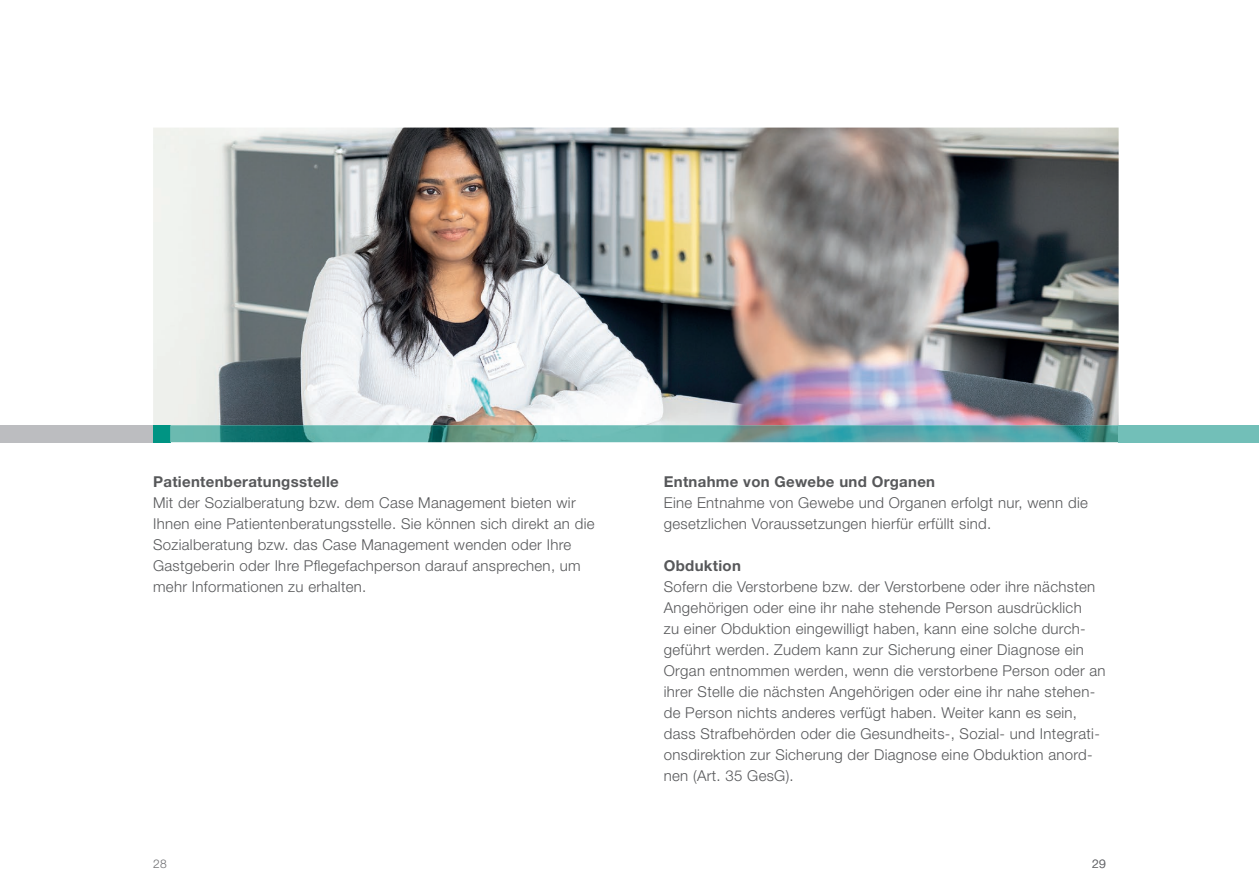
<style>
.page{position:relative;width:1259px;height:893px;background:#fff}
.page>*{position:absolute;margin:0;border:0;box-sizing:border-box;transform-origin:0 0}
.t1{font:300 15px/21px "Helvetica Neue LT Std";letter-spacing:.02em;color:#57585a}
.t2{font:700 15px "Helvetica Neue LT Std";letter-spacing:.02em;color:#57585a}
.t3{font:300 12px "Helvetica Neue LT Std";color:#6c6d70}
.t4{font:300 12px "Helvetica Neue LT Std";color:#808285}
</style>
<div class="page">
<div style="left:0;top:425px;width:153px;height:17px;background:#bcbdc0"></div>
<img style="left:153px;top:128px;width:965px;height:297px">
<div style="left:153px;top:425px;width:17px;height:17px;background:#009483"></div>
<img style="left:170px;top:425px;width:948px;height:17px">
<div style="left:1118px;top:425px;width:141px;height:17px;background:#72bfb8"></div>
<p class="t2" style="left:153px;top:472px;width:187px">Patientenberatungsstelle</p>
<p class="t1" style="left:153px;top:492px;width:443px">Mit der Sozialberatung bzw. dem Case Management bieten wir Ihnen eine Patientenberatungsstelle. Sie können sich direkt an die Sozialberatung bzw. das Case Management wenden oder Ihre Gastgeberin oder Ihre Pflegefachperson darauf ansprechen, um mehr Informationen zu erhalten.</p>
<p class="t2" style="left:664px;top:472px;width:273px">Entnahme von Gewebe und Organen</p>
<p class="t1" style="left:664px;top:492px;width:425px">Eine Entnahme von Gewebe und Organen erfolgt nur, wenn die gesetzlichen Voraussetzungen hierfür erfüllt sind.</p>
<p class="t2" style="left:664px;top:556px;width:79px">Obduktion</p>
<p class="t1" style="left:664px;top:576px;width:443px">Sofern die Verstorbene bzw. der Verstorbene oder ihre nächsten Angehörigen oder eine ihr nahe stehende Person ausdrücklich<br>zu einer Obduktion eingewilligt haben, kann eine solche durch&shy;geführt werden. Zudem kann zur Sicherung einer Diagnose ein Organ entnommen werden, wenn die verstorbene Person oder an ihrer Stelle die nächsten Angehörigen oder eine ihr nahe stehen&shy;de Person nichts anderes verfügt haben. Weiter kann es sein, dass Strafbehörden oder die Gesundheits-, Sozial- und Integrati&shy;onsdirektion zur Sicherung der Diagnose eine Obduktion anord&shy;nen (Art. 35 GesG).</p>
<p class="t3" style="left:153px;top:856px;width:15px">28</p>
<p class="t4" style="left:1092px;top:856px;width:15px">29</p>
</div>
